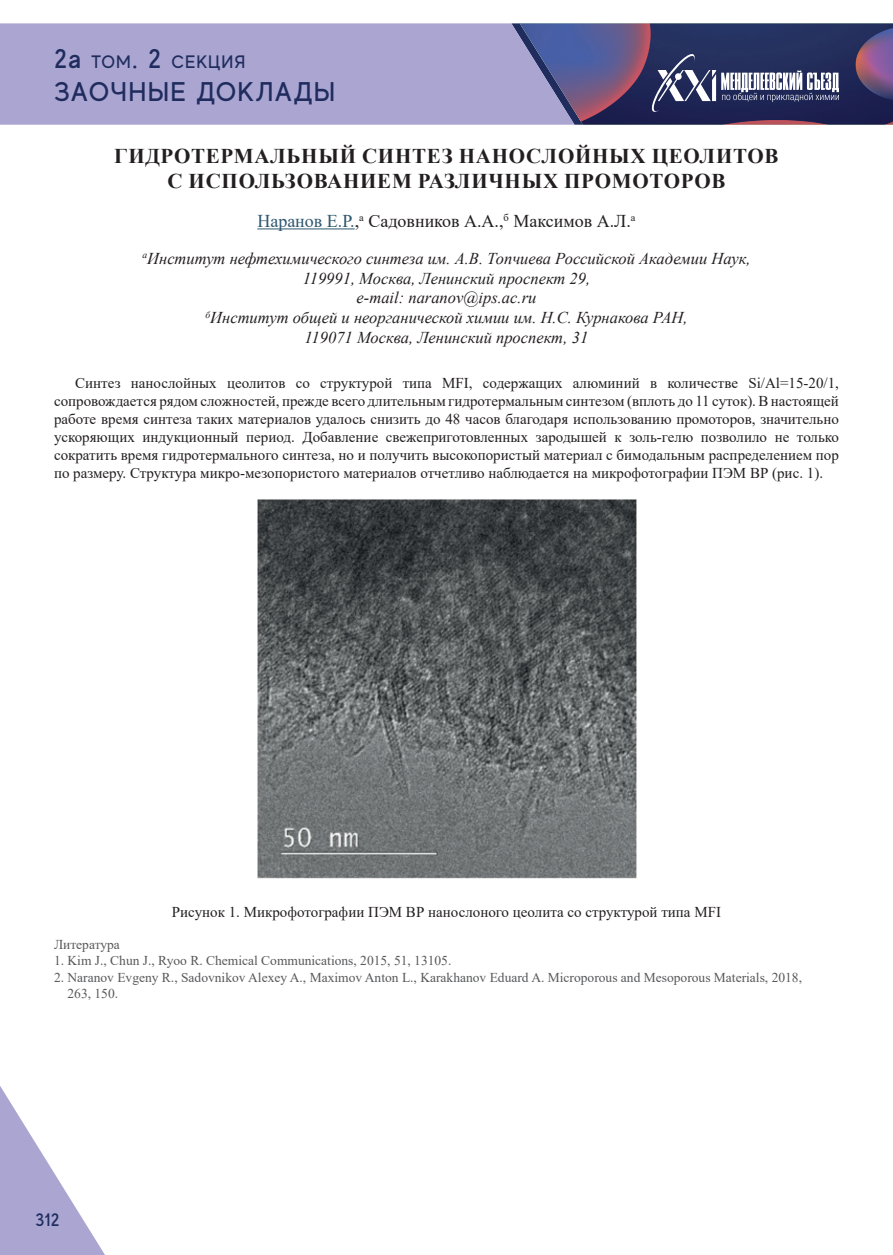
<style>
.page{position:relative;width:893px;height:1255px;background:#fff}
.page>*{position:absolute;margin:0;border:0;box-sizing:border-box;transform-origin:0 0}
.t1{font:500 27px "MADE Evolve Sans";letter-spacing:.05em;color:#1f2c5d}
.t2{font:700 21px/25.2px "Times New Roman";letter-spacing:.035em;color:#231f20;text-align:center}
.t3{font:18px "Times New Roman";color:#231f20}
.t4{font:500 18px "MADE Evolve Sans";letter-spacing:.05em;color:#1f2c5d}
.t5{font:italic 16.5px/19.8px "Times New Roman";color:#231f20;text-align:center}
.t6{font:15px/18px "Times New Roman";color:#231f20;text-align:justify}
.t7{font:13.5px/16.2px "Times New Roman";color:#57585a}
.s1{font-size:27px}
.s2{color:#2e576f}
</style>
<div class="page">
<div style="left:0;top:23px;width:511px;height:102px;background:#aaa6d1"></div>
<svg style="left:0;top:1086px;width:105px;height:168px"></svg>
<svg style="left:511px;top:23px;width:382px;height:102px;background:#51507b"></svg>
<hr style="left:257px;top:228px;width:98px;height:1px;background:#2e576f">
<img style="left:257px;top:499px;width:380px;height:380px">
<p class="t4" style="left:54px;top:51px;width:193px"><span class="s1">2а</span> ТОМ<span class="s1">. 2</span> СЕКЦИЯ</p>
<h1 class="t1" style="left:54px;top:74px;width:283px">ЗАОЧНЫЕ ДОКЛАДЫ</h1>
<h2 class="t2" style="left:114px;top:143px;width:666px">ГИДРОТЕРМАЛЬНЫЙ СИНТЕЗ НАНОСЛОЙНЫХ ЦЕОЛИТОВ<br>С ИСПОЛЬЗОВАНИЕМ РАЗЛИЧНЫХ ПРОМОТОРОВ</h2>
<p class="t3" style="left:257px;top:208px;width:380px"><span class="s2">Наранов Е.Р.</span>,<sup>а</sup> Садовников А.А.,<sup>б</sup> Максимов А.Л.<sup>а</sup></p>
<p class="t5" style="left:142px;top:248px;width:610px"><sup>а</sup>Институт нефтехимического синтеза им. А.В. Топчиева Российской Академии Наук, 119991, Москва, Ленинский проспект 29,<br>e-mail: naranov@ips.ac.ru<br><sup>б</sup>Институт общей и неорганической химии им. Н.С. Курнакова РАН,<br>119071 Москва, Ленинский проспект, 31</p>
<p class="t6" style="left:54px;top:373px;width:786px;text-indent:21px">Синтез нанослойных цеолитов со структурой типа MFI, содержащих алюминий в количестве Si/Al=15-20/1, сопровождается рядом сложностей, прежде всего длительным гидротермальным синтезом (вплоть до 11 суток). В настоящей работе время синтеза таких материалов удалось снизить до 48 часов благодаря использованию промоторов, значительно ускоряющих индукционный период. Добавление свежеприготовленных зародышей к золь-гелю позволило не только сократить время гидротермального синтеза, но и получить высокопористый материал с бимодальным распределением пор по размеру. Структура микро-мезопористого материалов отчетливо наблюдается на микрофотографии ПЭМ ВР (рис. 1).</p>
<p class="t6" style="left:172px;top:902px;width:551px">Рисунок 1. Микрофотографии ПЭМ ВР нанослоного цеолита со структурой типа MFI</p>
<p class="t7" style="left:54px;top:936px;width:67px">Литература</p>
<p class="t7" style="left:54px;top:952px;width:399px">1. Kim J., Chun J., Ryoo R. Chemical Communications, 2015, 51, 13105.</p>
<p class="t7" style="left:67px;top:968px;width:736px;text-indent:-14px">2. Naranov Evgeny R., Sadovnikov Alexey A., Maximov Anton L., Karakhanov Eduard A. Microporous and Mesoporous Materials, 2018,<br>263, 150.</p>
<p class="t4" style="left:35px;top:1208px;width:26px">312</p>
</div>
